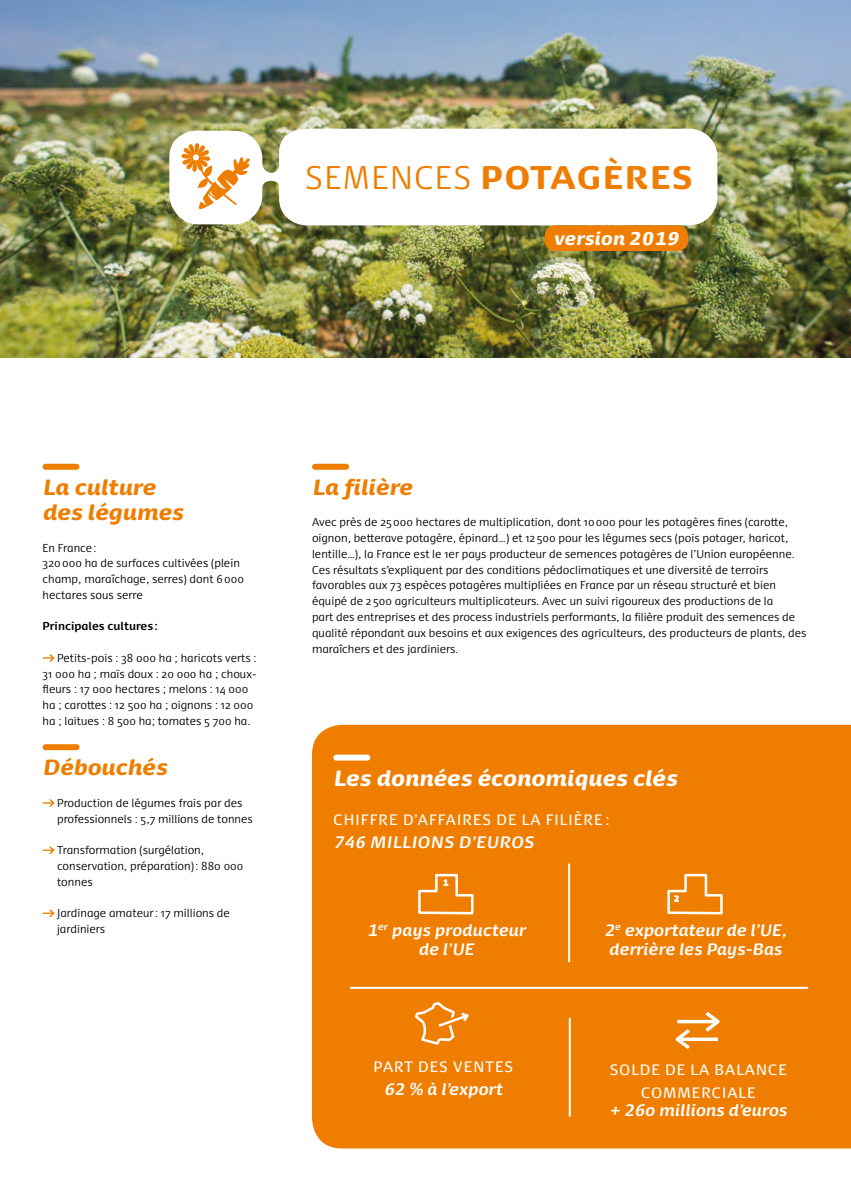
<style>
.page{position:relative;width:851px;height:1191px;background:#fff}
.page>*{position:absolute;margin:0;border:0;box-sizing:border-box;transform-origin:0 0}
.t1{font:900 31.2px "Dancer Pro";letter-spacing:.04em;color:#ef7d00}
.t2{font:italic 900 21px/25.2px "Dancer Pro";color:#ef7d00}
.t3{font:italic 900 21px "Dancer Pro";color:#fff}
.t4{font:italic 900 17.7px "Dancer Pro";color:#fff}
.t5{font:italic 700 15.9px/19.5px "Dancer Pro";color:#fff;text-align:center}
.t6{font:italic 700 15.9px "Dancer Pro";letter-spacing:.045em;color:#fff}
.t7{font:14.4px/22.6px "Dancer Pro";letter-spacing:.075em;color:#fff;text-align:center}
.t8{font:300 10.95px/15.8px "Dancer Pro";color:#000}
.t9{font:700 10.95px "Dancer Pro";color:#000}
.s1{font-weight:300}
</style>
<div class="page">
<img style="left:0;top:0;width:850px;height:357px">
<svg style="left:169px;top:129px;width:548px;height:96px"></svg>
<svg style="left:181px;top:143px;width:70px;height:67px"></svg>
<div style="left:544px;top:225px;width:144px;height:26px;background:#ef7d00;border-radius:10px"></div>
<div style="left:312px;top:725px;width:538px;height:423px;background:#ef7d00"></div>
<div style="left:46px;top:464px;width:31px;height:6px;background:#ef7d00"></div>
<svg style="left:42px;top:654px;width:13px;height:8px"></svg>
<div style="left:46px;top:744px;width:31px;height:6px;background:#ef7d00"></div>
<svg style="left:42px;top:799px;width:13px;height:8px"></svg>
<svg style="left:42px;top:846px;width:13px;height:9px"></svg>
<svg style="left:42px;top:909px;width:13px;height:9px"></svg>
<div style="left:315px;top:464px;width:31px;height:6px;background:#ef7d00"></div>
<div style="left:336px;top:754px;width:31px;height:6px;background:#fff"></div>
<svg style="left:417px;top:872px;width:57px;height:43px;background:#f29631"></svg>
<svg style="left:666px;top:872px;width:57px;height:43px;background:#f29631"></svg>
<hr style="left:568px;top:864px;width:2px;height:97px;background:#fff">
<hr style="left:351px;top:986px;width:456px;height:2px;background:#fff">
<svg style="left:412px;top:1000px;width:59px;height:46px;background:#f19026"></svg>
<svg style="left:677px;top:1019px;width:24px;height:4px"></svg>
<svg style="left:701px;top:1009px;width:22px;height:26px"></svg>
<svg style="left:693px;top:1037px;width:25px;height:4px"></svg>
<svg style="left:671px;top:1025px;width:22px;height:25px"></svg>
<hr style="left:568px;top:1018px;width:2px;height:97px;background:#fff">
<h1 class="t1" style="left:305px;top:154px;width:389px"><span class="s1">SEMENCES</span> POTAGÈRES</h1>
<h3 class="t4" style="left:553px;top:225px;width:126px">version 2019</h3>
<h2 class="t2" style="left:43px;top:473px;width:142px">La culture des légumes</h2>
<p class="t8" style="left:43px;top:539px;width:203px">En France:<br>320000 ha de surfaces cultivées (plein champ, maraîchage, serres) dont 6000 hectares sous serre</p>
<p class="t9" style="left:43px;top:618px;width:117px">Principales cultures:</p>
<p class="t8" style="left:43px;top:649px;width:215px;text-indent:15px">Petits-pois : 38 000 ha ; haricots verts :<br>31 000 ha ; maïs doux : 20 000 ha ; choux&shy;fleurs : 17 000 hectares ; melons : 14 000 ha ; carottes : 12 500 ha ; oignons : 12 000 ha ; laitues : 8 500 ha; tomates 5 700 ha.</p>
<h2 class="t2" style="left:43px;top:754px;width:126px">Débouchés</h2>
<p class="t8" style="left:57px;top:794px;width:197px">Production de légumes frais par des professionnels : 5,7 millions de tonnes</p>
<p class="t8" style="left:57px;top:841px;width:188px">Transformation (surgélation, conservation, préparation): 880 000 tonnes</p>
<p class="t8" style="left:57px;top:904px;width:174px">Jardinage amateur: 17 millions de jardiniers</p>
<h2 class="t2" style="left:312px;top:473px;width:102px">La filière</h2>
<p class="t8" style="left:312px;top:514px;width:496px">Avec près de 25000 hectares de multiplication, dont 10000 pour les potagères fines (carotte, oignon, betterave potagère, épinard…) et 12500 pour les légumes secs (pois potager, haricot, lentille…), la France est le 1er pays producteur de semences potagères de l’Union européenne.<br>Ces résultats s’expliquent par des conditions pédoclimatiques et une diversité de terroirs favorables aux 73 espèces potagères multipliées en France par un réseau structuré et bien équipé de 2500 agriculteurs multiplicateurs. Avec un suivi rigoureux des productions de la<br>part des entreprises et des process industriels performants, la filière produit des semences de qualité répondant aux besoins et aux exigences des agriculteurs, des producteurs de plants, des maraîchers et des jardiniers.</p>
<h2 class="t3" style="left:333px;top:762px;width:345px">Les données économiques clés</h2>
<h3 class="t7" style="left:333px;top:807px;width:278px">CHIFFRE D’AFFAIRES DE LA FILIÈRE :</h3>
<h3 class="t6" style="left:333px;top:830px;width:202px">746 MILLIONS D’EUROS</h3>
<h3 class="t5" style="left:367px;top:919px;width:159px">1<sup>er</sup> pays producteur de l’UE</h3>
<h3 class="t5" style="left:604px;top:919px;width:184px;text-align:left">2<sup>e</sup> exportateur de l’UE, derrière les Pays-Bas</h3>
<h3 class="t7" style="left:373px;top:1055px;width:141px">PART DES VENTES</h3>
<h3 class="t5" style="left:384px;top:1078px;width:120px">62 % à l’export</h3>
<h3 class="t7" style="left:609px;top:1057px;width:178px">SOLDE DE LA BALANCE<br>COMMERCIALE</h3>
<h3 class="t5" style="left:610px;top:1099px;width:178px">+ 260 millions d’euros</h3>
</div>
